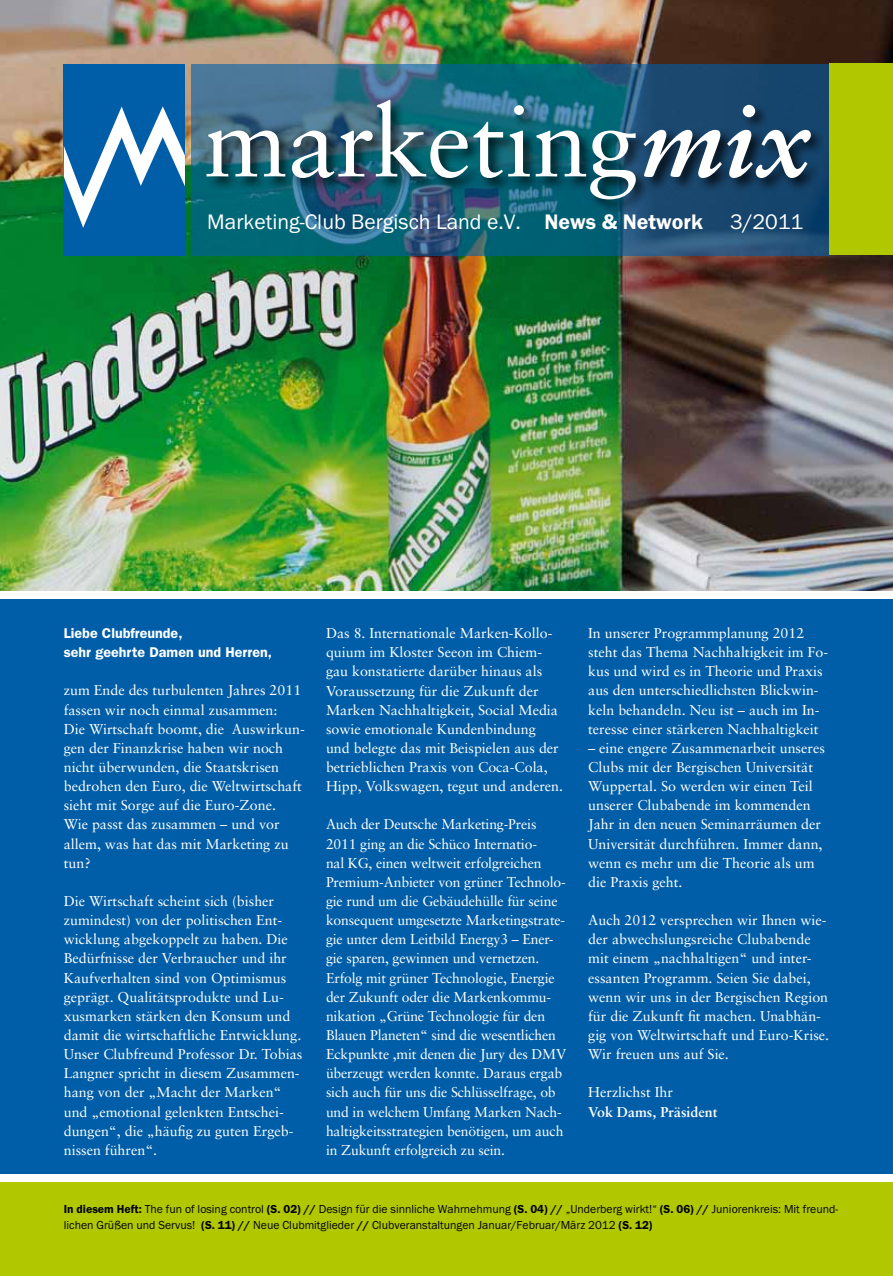
<style>
.page{position:relative;width:893px;height:1276px;background:#fff}
.page>*{position:absolute;margin:0;border:0;box-sizing:border-box;transform-origin:0 0}
.t1{font:100.5px "Sabon";letter-spacing:-.005em;color:#fff}
.t2{font:21.75px "Franklin Gothic EF";color:#fff}
.t3{font:14.25px/19.2px "Sabon";color:#fff}
.t4{font:600 14.25px/19.2px "Franklin Gothic";color:#fff}
.t5{font:700 14.25px "Sabon";color:#fff}
.t6{font:12px/16.5px "Franklin Gothic EF";color:#000}
.s1{font-weight:700;font-style:italic}
.s2{font-weight:600}
.s3{font-weight:800}
</style>
<div class="page">
<div style="left:0;top:600px;width:893px;height:574px;background:#005ea8"></div>
<img style="left:0;top:0;width:893px;height:590px">
<svg style="left:191px;top:64px;width:638px;height:191px;background:#1b5f7b"></svg>
<div style="left:829px;top:64px;width:64px;height:191px;background:#b1c800"></div>
<div style="left:64px;top:64px;width:121px;height:191px;background:#005ea8"></div>
<svg style="left:64px;top:106px;width:121px;height:122px"></svg>
<div style="left:203px;top:96px;width:621px;height:117px;background:#000;opacity:.75"></div>
<div style="left:0;top:1182px;width:893px;height:94px;background:#b1c800"></div>
<h1 class="t1" style="left:204px;top:82px;width:609px">marketing<span class="s1">mix</span></h1>
<h2 class="t2" style="left:207px;top:210px;width:497px">Marketing-Club Bergisch Land e.V. <span class="s2">News &amp; Network</span></h2>
<h2 class="t2" style="left:730px;top:210px;width:75px">3/2011</h2>
<p class="t4" style="left:64px;top:623px;width:210px">Liebe Clubfreunde,<br>sehr geehrte Damen und Herren,</p>
<p class="t3" style="left:64px;top:680px;width:242px">zum Ende des turbulenten Jahres 2011 fassen wir noch einmal zusammen:<br>Die Wirtschaft boomt, die Auswirkun&shy;gen der Finanzkrise haben wir noch nicht überwunden, die Staatskrisen bedrohen den Euro, die Weltwirtschaft sieht mit Sorge auf die Euro-Zone.<br>Wie passt das zusammen – und vor allem, was hat das mit Marketing zu tun?</p>
<p class="t3" style="left:64px;top:891px;width:240px">Die Wirtschaft scheint sich (bisher zumindest) von der politischen Ent&shy;wicklung abgekoppelt zu haben. Die Bedürfnisse der Verbraucher und ihr Kaufverhalten sind von Optimismus geprägt. Qualitätsprodukte und Lu&shy;xusmarken stärken den Konsum und damit die wirtschaftliche Entwicklung.<br>Unser Clubfreund Professor Dr. Tobias Langner spricht in diesem Zusammen&shy;hang von der „Macht der Marken“ und „emotional gelenkten Entschei&shy;dungen“, die „häufig zu guten Ergeb&shy;nissen führen“.</p>
<p class="t3" style="left:326px;top:623px;width:239px">Das 8. Internationale Marken-Kollo&shy;quium im Kloster Seeon im Chiem&shy;gau konstatierte darüber hinaus als Voraussetzung für die Zukunft der Marken Nachhaltigkeit, Social Media sowie emotionale Kundenbindung und belegte das mit Beispielen aus der betrieblichen Praxis von Coca-Cola, Hipp, Volkswagen, tegut und anderen.</p>
<p class="t3" style="left:326px;top:814px;width:242px">Auch der Deutsche Marketing-Preis 2011 ging an die Schüco Internatio-<br>nal KG, einen weltweit erfolgreichen Premium-Anbieter von grüner Technolo&shy;gie rund um die Gebäudehülle für seine konsequent umgesetzte Marketingstrate&shy;gie unter dem Leitbild Energy3 – Ener&shy;gie sparen, gewinnen und vernetzen.<br>Erfolg mit grüner Technologie, Energie der Zukunft oder die Markenkommu&shy;nikation „Grüne Technologie für den Blauen Planeten“ sind die wesentlichen Eckpunkte ,mit denen die Jury des DMV überzeugt werden konnte. Daraus ergab sich auch für uns die Schlüsselfrage, ob und in welchem Umfang Marken Nach&shy;haltigkeitsstrategien benötigen, um auch in Zukunft erfolgreich zu sein.</p>
<p class="t3" style="left:588px;top:623px;width:241px">In unserer Programmplanung 2012 steht das Thema Nachhaltigkeit im Fo&shy;kus und wird es in Theorie und Praxis aus den unterschiedlichsten Blickwin&shy;keln behandeln. Neu ist – auch im In&shy;teresse einer stärkeren Nachhaltigkeit</p>
<p class="t3" style="left:588px;top:738px;width:238px">– eine engere Zusammenarbeit unseres Clubs mit der Bergischen Universität Wuppertal. So werden wir einen Teil unserer Clubabende im kommenden Jahr in den neuen Seminarräumen der Universität durchführen. Immer dann, wenn es mehr um die Theorie als um die Praxis geht.</p>
<p class="t3" style="left:588px;top:910px;width:242px">Auch 2012 versprechen wir Ihnen wie&shy;der abwechslungsreiche Clubabende mit einem „nachhaltigen“ und inter&shy;essanten Programm. Seien Sie dabei, wenn wir uns in der Bergischen Region für die Zukunft fit machen. Unabhän&shy;gig von Weltwirtschaft und Euro-Krise.<br>Wir freuen uns auf Sie.</p>
<p class="t3" style="left:588px;top:1082px;width:86px">Herzlichst Ihr</p>
<p class="t5" style="left:588px;top:1102px;width:131px">Vok Dams, Präsident</p>
<p class="t6" style="left:64px;top:1200px;width:776px"><span class="s2">In diesem Heft:</span> The fun of losing control <span class="s2">(S. 02)</span> <span class="s3">//</span> Design für die sinnliche Wahrnehmung <span class="s2">(S. 04)</span> <span class="s3">//</span> „Underberg wirkt!“ <span class="s2">(S. 06)</span> <span class="s3">//</span> Juniorenkreis: Mit freund&shy;lichen Grüßen und Servus! <span class="s2">(S. 11)</span> <span class="s3">//</span> Neue Clubmitglieder <span class="s3">//</span> Clubveranstaltungen Januar/Februar/März 2012 <span class="s2">(S. 12)</span></p>
</div>
